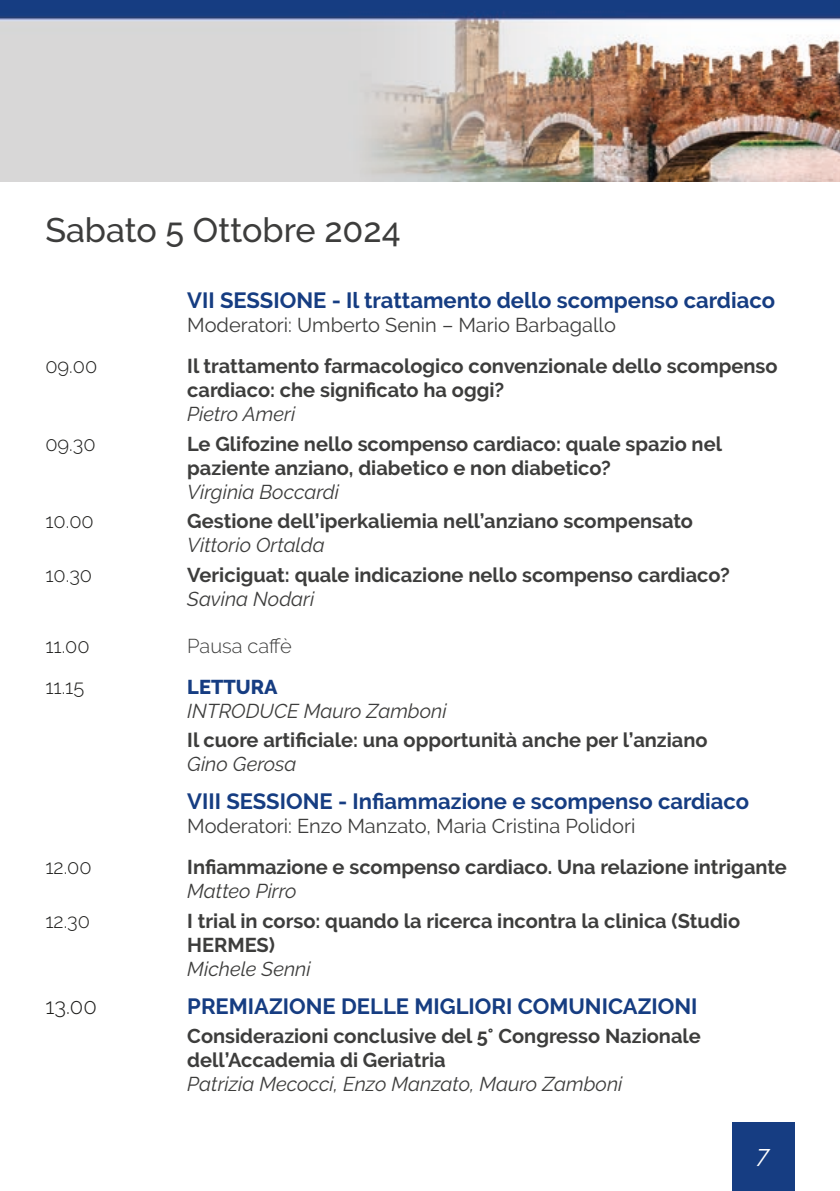
<style>
.page{position:relative;width:840px;height:1191px;background:#fff}
.page>*{position:absolute;margin:0;border:0;box-sizing:border-box;transform-origin:0 0}
.t1{font:500 34px "Raleway";color:#3d3d3c}
.t2{font:italic 24px "Raleway";color:#fff}
.t3{font:700 22px "Raleway";color:#163d82}
.t4{font:300 22px "Raleway";color:#1d1d1b}
.t5{font:700 20px/24px "Raleway";color:#3d3d3c}
.t6{font:italic 20px "Raleway";color:#3d3d3c}
.t7{font:20px "Raleway";color:#3d3d3c}
.t8{font:300 20px "Raleway";color:#1d1d1b}
.t9{font:300 20px "Raleway";color:#3d3d3c}
.t10{font:800 20px "Raleway";color:#163d82}
</style>
<div class="page">
<div style="left:731px;top:1123px;width:63px;height:68px;background:#163d82"></div>
<img style="left:0;top:0;width:839px;height:181px">
<h1 class="t1" style="left:45px;top:210px;width:356px">Sabato 5 Ottobre 2024</h1>
<p class="t3" style="left:187px;top:288px;width:589px">VII SESSIONE - Il trattamento dello scompenso cardiaco</p>
<p class="t7" style="left:187px;top:313px;width:430px">Moderatori: Umberto Senin – Mario Barbagallo</p>
<p class="t8" style="left:45px;top:354px;width:53px">09.00</p>
<p class="t5" style="left:187px;top:354px;width:591px">Il trattamento farmacologico convenzionale dello scompenso cardiaco: che significato ha oggi?</p>
<p class="t6" style="left:187px;top:402px;width:109px">Pietro Ameri</p>
<p class="t8" style="left:45px;top:432px;width:52px">09.30</p>
<p class="t5" style="left:187px;top:432px;width:536px">Le Glifozine nello scompenso cardiaco: quale spazio nel paziente anziano, diabetico e non diabetico?</p>
<p class="t6" style="left:187px;top:480px;width:153px">Virginia Boccardi</p>
<p class="t8" style="left:45px;top:509px;width:50px">10.00</p>
<p class="t5" style="left:187px;top:509px;width:507px">Gestione dell’iperkaliemia nell’anziano scompensato</p>
<p class="t6" style="left:187px;top:533px;width:139px">Vittorio Ortalda</p>
<p class="t8" style="left:45px;top:563px;width:48px">10.30</p>
<p class="t5" style="left:187px;top:563px;width:543px">Vericiguat: quale indicazione nello scompenso cardiaco?</p>
<p class="t6" style="left:187px;top:587px;width:128px">Savina Nodari</p>
<p class="t8" style="left:45px;top:634px;width:46px">11.00</p>
<p class="t9" style="left:187px;top:634px;width:106px">Pausa caffè</p>
<p class="t8" style="left:45px;top:675px;width:40px">11.15</p>
<p class="t10" style="left:187px;top:675px;width:92px">LETTURA</p>
<p class="t6" style="left:187px;top:699px;width:261px">INTRODUCE Mauro Zamboni</p>
<p class="t5" style="left:187px;top:728px;width:521px">Il cuore artificiale: una opportunità anche per l’anziano</p>
<p class="t6" style="left:187px;top:752px;width:111px">Gino Gerosa</p>
<p class="t3" style="left:187px;top:789px;width:563px">VIII SESSIONE - Infiammazione e scompenso cardiaco</p>
<p class="t7" style="left:187px;top:814px;width:449px">Moderatori: Enzo Manzato, Maria Cristina Polidori</p>
<p class="t8" style="left:45px;top:855px;width:48px">12.00</p>
<p class="t5" style="left:187px;top:855px;width:600px">Infiammazione e scompenso cardiaco. Una relazione intrigante</p>
<p class="t6" style="left:187px;top:879px;width:111px">Matteo Pirro</p>
<p class="t8" style="left:45px;top:909px;width:46px">12.30</p>
<p class="t5" style="left:187px;top:909px;width:554px">I trial in corso: quando la ricerca incontra la clinica (Studio<br>HERMES)</p>
<p class="t6" style="left:187px;top:957px;width:125px">Michele Senni</p>
<p class="t4" style="left:45px;top:993px;width:53px">13.00</p>
<p class="t3" style="left:187px;top:993px;width:511px">PREMIAZIONE DELLE MIGLIORI COMUNICAZIONI</p>
<p class="t5" style="left:187px;top:1024px;width:514px">Considerazioni conclusive del 5° Congresso Nazionale dell’Accademia di Geriatria</p>
<p class="t6" style="left:187px;top:1072px;width:436px">Patrizia Mecocci, Enzo Manzato, Mauro Zamboni</p>
<p class="t2" style="left:756px;top:1140px;width:14px">7</p>
</div>
